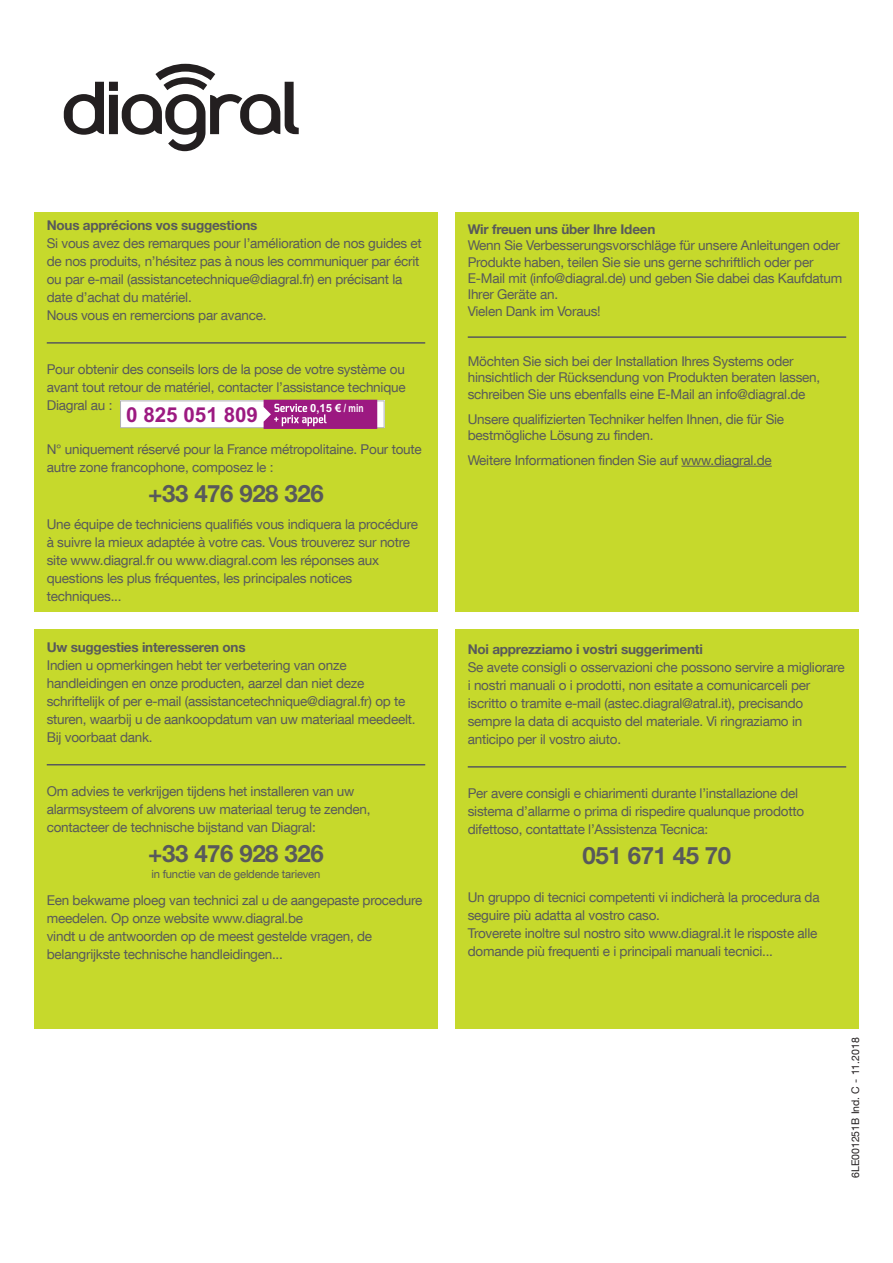
<style>
.page{position:relative;width:893px;height:1263px;background:#fff}
.page>*{position:absolute;margin:0;border:0;box-sizing:border-box;transform-origin:0 0}
.t1{font:700 24px "+GMGGVR Helvetica Neue LT Com";letter-spacing:-.015em;color:#58595b}
.t2{font:700 20.7px "Arial";color:#9c1981}
.t3{font:13.5px/18px "Helvetica Neue LT Com";letter-spacing:-.015em;color:#58595b}
.t4{font:700 13.5px "+GMGGVR Helvetica Neue LT Com";letter-spacing:-.015em;color:#58595b}
.t5{font:11.25px "Helvetica Neue LT Com";letter-spacing:-.015em;color:#58595b}
.t6{font:700 11.25px "Arial";color:#fff}
.t7{font:10.5px "Helvetica Neue LT Com";color:#231f20}
</style>
<div class="page">
<svg style="left:64px;top:64px;width:235px;height:87px"></svg>
<div style="left:34px;top:213px;width:404px;height:399px;background:#c6d92c"></div>
<hr style="left:47px;top:342px;width:378px;height:2px;background:#58595b">
<svg style="left:120px;top:400px;width:265px;height:29px;background:#d4a2c7"></svg>
<div style="left:455px;top:213px;width:404px;height:399px;background:#c6d92c"></div>
<hr style="left:468px;top:336px;width:378px;height:2px;background:#58595b">
<hr style="left:681px;top:466px;width:91px;height:1px;background:#58595b">
<div style="left:34px;top:629px;width:404px;height:400px;background:#c6d92c"></div>
<hr style="left:47px;top:764px;width:378px;height:1px;background:#58595b">
<div style="left:455px;top:629px;width:404px;height:400px;background:#c6d92c"></div>
<hr style="left:468px;top:766px;width:378px;height:2px;background:#58595b">
<p class="t4" style="left:47px;top:217px;width:212px">Nous apprécions vos suggestions</p>
<p class="t3" style="left:47px;top:234px;width:377px">Si vous avez des remarques pour l’amélioration de nos guides et de nos produits, n’hésitez pas à nous les communiquer par écrit ou par e-mail (assistancetechnique@diagral.fr) en précisant la date d’achat du matériel.<br>Nous vous en remercions par avance.</p>
<p class="t3" style="left:47px;top:360px;width:360px;text-align:justify">Pour obtenir des conseils lors de la pose de votre système ou avant tout retour de matériel, contacter l’assistance technique Diagral au :</p>
<p class="t3" style="left:47px;top:440px;width:377px">N° uniquement réservé pour la France métropolitaine. Pour toute autre zone francophone, composez le :</p>
<h1 class="t1" style="left:148px;top:480px;width:177px">+33 476 928 326</h1>
<p class="t3" style="left:47px;top:515px;width:373px">Une équipe de techniciens qualifiés vous indiquera la procédure à suivre la mieux adaptée à votre cas. Vous trouverez sur notre site www.diagral.fr ou www.diagral.com les réponses aux questions les plus fréquentes, les principales notices techniques...</p>
<h2 class="t2" style="left:126px;top:407px;width:133px">0 825 051 809</h2>
<p class="t6" style="left:310px;top:404px;width:55px">0,15 € / min</p>
<p class="t4" style="left:47px;top:639px;width:200px">Uw suggesties interesseren ons</p>
<p class="t3" style="left:47px;top:656px;width:370px">Indien u opmerkingen hebt ter verbetering van onze handleidingen en onze producten, aarzel dan niet deze schriftelijk of per e-mail (assistancetechnique@diagral.fr) op te sturen, waarbij u de aankoopdatum van uw materiaal meedeelt.<br>Bij voorbaat dank.</p>
<p class="t3" style="left:47px;top:782px;width:325px">Om advies te verkrijgen tijdens het installeren van uw alarmsysteem of alvorens uw materiaal terug te zenden, contacteer de technische bijstand van Diagral:</p>
<h1 class="t1" style="left:148px;top:840px;width:177px">+33 476 928 326</h1>
<p class="t5" style="left:151px;top:867px;width:170px">in functie van de geldende tarieven</p>
<p class="t3" style="left:47px;top:890px;width:377px">Een bekwame ploeg van technici zal u de aangepaste procedure meedelen. Op onze website www.diagral.be<br>vindt u de antwoorden op de meest gestelde vragen, de belangrijkste technische handleidingen...</p>
<p class="t4" style="left:468px;top:221px;width:189px">Wir freuen uns über Ihre Ideen</p>
<p class="t3" style="left:468px;top:237px;width:376px;line-height:16.5px">Wenn Sie Verbesserungsvorschläge für unsere Anleitungen oder Produkte haben, teilen Sie sie uns gerne schriftlich oder per E-Mail mit (info@diagral.de) und geben Sie dabei das Kaufdatum Ihrer Geräte an.<br>Vielen Dank im Voraus!</p>
<p class="t3" style="left:468px;top:352px;width:354px;line-height:16.5px">Möchten Sie sich bei der Installation Ihres Systems oder hinsichtlich der Rücksendung von Produkten beraten lassen, schreiben Sie uns ebenfalls eine E-Mail an info@diagral.de</p>
<p class="t3" style="left:468px;top:410px;width:318px;line-height:16.5px">Unsere qualifizierten Techniker helfen Ihnen, die für Sie bestmögliche Lösung zu finden.</p>
<p class="t3" style="left:468px;top:451px;width:306px">Weitere Informationen finden Sie auf www.diagral.de</p>
<p class="t4" style="left:468px;top:641px;width:237px">Noi apprezziamo i vostri suggerimenti</p>
<p class="t3" style="left:468px;top:658px;width:379px">Se avete consigli o osservazioni che possono servire a migliorare i nostri manuali o i prodotti, non esitate a comunicarceli per iscritto o tramite e-mail (astec.diagral@atral.it), precisando sempre la data di acquisto del materiale. Vi ringraziamo in anticipo per il vostro aiuto.</p>
<p class="t3" style="left:468px;top:784px;width:338px">Per avere consigli e chiarimenti durante l’installazione del sistema d’allarme o prima di rispedire qualunque prodotto difettoso, contattate l’Assistenza Tecnica:</p>
<h1 class="t1" style="left:583px;top:842px;width:150px">051 671 45 70</h1>
<p class="t3" style="left:468px;top:888px;width:353px">Un gruppo di tecnici competenti vi indicherà la procedura da seguire più adatta al vostro caso.<br>Troverete inoltre sul nostro sito www.diagral.it le risposte alle domande più frequenti e i principali manuali tecnici...</p>
<p class="t7" style="left:849px;top:1178px;width:142px;rotate:-90deg">6LE001251B Ind. C - 11.2018</p>
</div>
